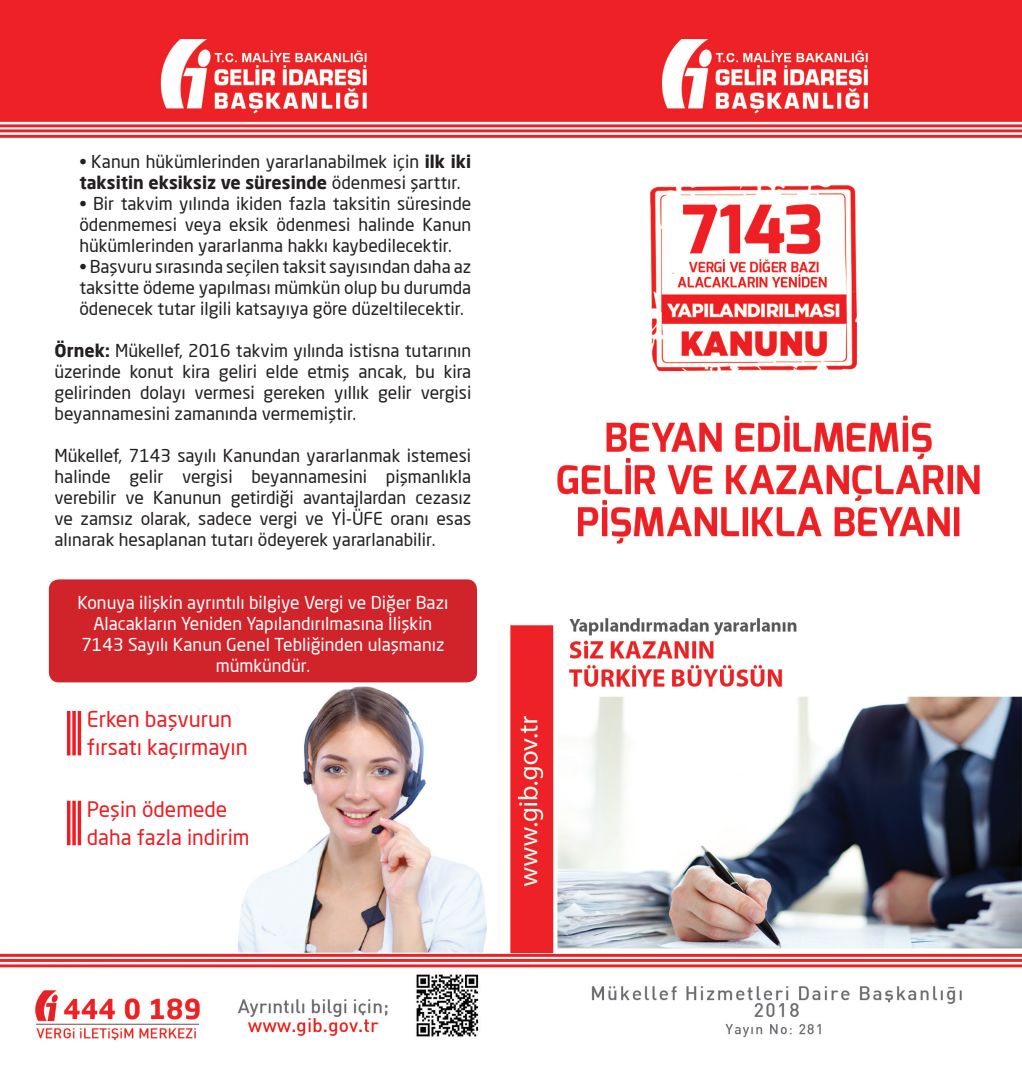
<style>
.page{position:relative;width:1022px;height:1072px;background:#fff}
.page>*{position:absolute;margin:0;border:0;box-sizing:border-box;transform-origin:0 0}
.altı_çizgi{font:21.53px "Neo Sans Pro";color:#ee1d23}
.altı_çizgi-2{font:21px "Neo Sans Pro";color:#ee1d23}
.Paragraph_Style_1{font:17.5px/21px "Neo Sans Pro";color:#231f20;text-align:justify}
.t1{font:17.5px/21px "Neo Sans Pro";color:#fff;text-align:center}
.s1{font-weight:700}
</style>
<div class="page">
<img style="left:0;top:0;width:1022px;height:1041px">
<div style="left:49px;top:579px;width:428px;height:103px;background:#d1232a;border-radius:10px"></div>
<hr style="left:67px;top:711px;width:3px;height:44px;background:#ee1d23">
<svg style="left:72px;top:711px;width:4px;height:44px"></svg>
<hr style="left:78px;top:711px;width:3px;height:44px;background:#ee1d23">
<hr style="left:67px;top:800px;width:3px;height:45px;background:#ee1d23">
<svg style="left:72px;top:800px;width:4px;height:45px"></svg>
<hr style="left:78px;top:800px;width:3px;height:45px;background:#ee1d23">
<p class="Paragraph_Style_1" style="left:79px;top:151px;width:393px">• Kanun hükümlerinden yararlanabilmek için <span class="s1">ilk iki taksitin eksiksiz ve süresinde</span> ödenmesi şarttır.</p>
<p class="Paragraph_Style_1" style="left:79px;top:193px;width:393px">• Bir takvim yılında ikiden fazla taksitin süresinde ödenmemesi veya eksik ödenmesi halinde Kanun hükümlerinden yararlanma hakkı kaybedilecektir.</p>
<p class="Paragraph_Style_1" style="left:79px;top:256px;width:393px">• Başvuru sırasında seçilen taksit sayısından daha az taksitte ödeme yapılması mümkün olup bu durumda ödenecek tutar ilgili katsayıya göre düzeltilecektir.</p>
<p class="Paragraph_Style_1" style="left:55px;top:340px;width:418px"><span class="s1">Örnek:</span> Mükellef, 2016 takvim yılında istisna tutarının üzerinde konut kira geliri elde etmiş ancak, bu kira gelirinden dolayı vermesi gereken yıllık gelir vergisi beyannamesini zamanında vermemiştir.</p>
<p class="Paragraph_Style_1" style="left:55px;top:445px;width:418px">Mükellef, 7143 sayılı Kanundan yararlanmak istemesi halinde gelir vergisi beyannamesini pişmanlıkla verebilir ve Kanunun getirdiği avantajlardan cezasız ve zamsız olarak, sadece vergi ve Yİ-ÜFE oranı esas alınarak hesaplanan tutarı ödeyerek yararlanabilir.</p>
<p class="t1" style="left:77px;top:592px;width:373px">Konuya ilişkin ayrıntılı bilgiye Vergi ve Diğer Bazı<br>Alacakların Yeniden Yapılandırılmasına İlişkin</p>
<p class="t1" style="left:81px;top:634px;width:365px">7143 Sayılı Kanun Genel Tebliğinden ulaşmanız mümkündür.</p>
<p class="altı_çizgi" style="left:87px;top:706px;width:147px">Erken başvurun</p>
<p class="altı_çizgi" style="left:87px;top:734px;width:163px">fırsatı kaçırmayın</p>
<p class="altı_çizgi-2" style="left:87px;top:796px;width:142px">Peşin ödemede</p>
<p class="altı_çizgi-2" style="left:87px;top:824px;width:164px">daha fazla indirim</p>
</div>
